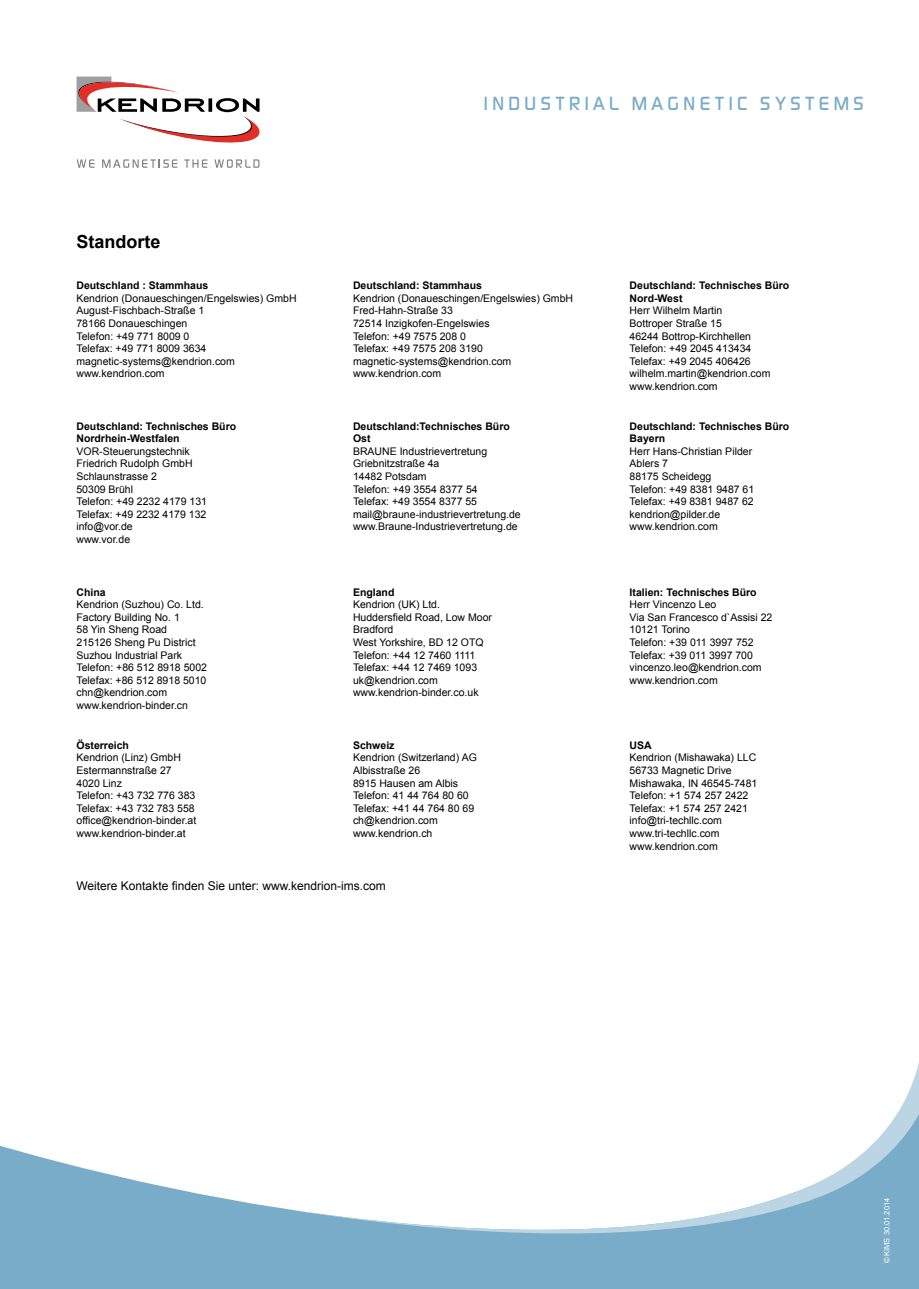
<style>
.page{position:relative;width:919px;height:1289px;background:#fff}
.page>*{position:absolute;margin:0;border:0;box-sizing:border-box;transform-origin:0 0}
.t1{font:500 19.95px "Digital Sans EFOP";letter-spacing:.22em;color:#79acc9}
.t2{font:700 18px "Arial";color:#000}
.t3{font:12px "Arial";color:#000}
.t4{font:10.5px/12.6px "Arial";color:#000}
.t5{font:700 10.5px/12.6px "Arial";color:#000}
.t6{font:7.5px "Arial";color:#fff}
</style>
<div class="page">
<svg style="left:0;top:1146px;width:918px;height:142px;fill:#79acc9"></svg>
<svg style="left:284px;top:1066px;width:634px;height:179px"></svg>
<svg style="left:77px;top:159px;width:17px;height:9px"></svg>
<svg style="left:184px;top:159px;width:23px;height:9px"></svg>
<svg style="left:214px;top:159px;width:45px;height:9px"></svg>
<svg style="left:102px;top:159px;width:75px;height:9px"></svg>
<svg style="left:77px;top:77px;width:182px;height:66px"></svg>
<h2 class="t2" style="left:76px;top:230px;width:86px">Standorte</h2>
<p class="t5" style="left:76px;top:279px;width:133px">Deutschland : Stammhaus</p>
<p class="t4" style="left:76px;top:292px;width:221px">Kendrion (Donaueschingen/Engelswies) GmbH<br>August-Fischbach-Straße 1<br>78166 Donaueschingen<br>Telefon: +49 771 8009 0<br>Telefax: +49 771 8009 3634 magnetic-systems@kendrion.com www.kendrion.com</p>
<p class="t5" style="left:76px;top:420px;width:161px">Deutschland: Technisches Büro<br>Nordrhein-Westfalen</p>
<p class="t4" style="left:76px;top:445px;width:132px">VOR-Steuerungstechnik<br>Friedrich Rudolph GmbH<br>Schlaunstrasse 2<br>50309 Brühl<br>Telefon: +49 2232 4179 131<br>Telefax: +49 2232 4179 132 info@vor.de<br>www.vor.de</p>
<p class="t5" style="left:76px;top:586px;width:31px">China</p>
<p class="t4" style="left:76px;top:598px;width:132px">Kendrion (Suzhou) Co. Ltd.<br>Factory Building No. 1<br>58 Yin Sheng Road<br>215126 Sheng Pu District<br>Suzhou Industrial Park<br>Telefon: +86 512 8918 5002<br>Telefax: +86 512 8918 5010 chn@kendrion.com www.kendrion-binder.cn</p>
<p class="t5" style="left:76px;top:739px;width:54px">Österreich</p>
<p class="t4" style="left:76px;top:751px;width:121px">Kendrion (Linz) GmbH<br>Estermannstraße 27<br>4020 Linz<br>Telefon: +43 732 776 383<br>Telefax: +43 732 783 558 office@kendrion-binder.at www.kendrion-binder.at</p>
<h1 class="t1" style="left:484px;top:92px;width:381px">INDUSTRIAL MAGNETIC SYSTEMS</h1>
<p class="t5" style="left:353px;top:279px;width:130px">Deutschland: Stammhaus</p>
<p class="t4" style="left:353px;top:292px;width:221px">Kendrion (Donaueschingen/Engelswies) GmbH<br>Fred-Hahn-Straße 33<br>72514 Inzigkofen-Engelswies<br>Telefon: +49 7575 208 0<br>Telefax: +49 7575 208 3190 magnetic-systems@kendrion.com www.kendrion.com</p>
<p class="t5" style="left:353px;top:420px;width:158px">Deutschland:Technisches Büro<br>Ost</p>
<p class="t4" style="left:353px;top:445px;width:169px">BRAUNE Industrievertretung<br>Griebnitzstraße 4a<br>14482 Potsdam<br>Telefon: +49 3554 8377 54<br>Telefax: +49 3554 8377 55 mail@braune-industrievertretung.de www.Braune-Industrievertretung.de</p>
<p class="t5" style="left:353px;top:586px;width:43px">England</p>
<p class="t4" style="left:353px;top:598px;width:140px">Kendrion (UK) Ltd.<br>Huddersfield Road, Low Moor<br>Bradford<br>West Yorkshire, BD 12 OTQ<br>Telefon: +44 12 7460 1111<br>Telefax: +44 12 7469 1093 uk@kendrion.com www.kendrion-binder.co.uk</p>
<p class="t5" style="left:353px;top:739px;width:43px">Schweiz</p>
<p class="t4" style="left:353px;top:751px;width:125px">Kendrion (Switzerland) AG<br>Albisstraße 26<br>8915 Hausen am Albis<br>Telefon: 41 44 764 80 60<br>Telefax: +41 44 764 80 69 ch@kendrion.com www.kendrion.ch</p>
<p class="t5" style="left:629px;top:279px;width:161px">Deutschland: Technisches Büro<br>Nord-West</p>
<p class="t4" style="left:629px;top:304px;width:142px">Herr Wilhelm Martin<br>Bottroper Straße 15<br>46244 Bottrop-Kirchhellen<br>Telefon: +49 2045 413434<br>Telefax: +49 2045 406426 wilhelm.martin@kendrion.com www.kendrion.com</p>
<p class="t5" style="left:629px;top:420px;width:161px">Deutschland: Technisches Büro<br>Bayern</p>
<p class="t4" style="left:629px;top:445px;width:126px">Herr Hans-Christian Pilder<br>Ablers 7<br>88175 Scheidegg<br>Telefon: +49 8381 9487 61<br>Telefax: +49 8381 9487 62 kendrion@pilder.de www.kendrion.com</p>
<p class="t5" style="left:629px;top:586px;width:128px">Italien: Technisches Büro</p>
<p class="t4" style="left:629px;top:598px;width:144px">Herr Vincenzo Leo<br>Via San Francesco d`Assisi 22<br>10121 Torino<br>Telefon: +39 011 3997 752<br>Telefax: +39 011 3997 700 vincenzo.leo@kendrion.com www.kendrion.com</p>
<p class="t5" style="left:629px;top:739px;width:24px">USA</p>
<p class="t4" style="left:629px;top:751px;width:129px">Kendrion (Mishawaka) LLC<br>56733 Magnetic Drive<br>Mishawaka, IN 46545-7481<br>Telefon: +1 574 257 2422<br>Telefax: +1 574 257 2421 info@tri-techllc.com www.tri-techllc.com www.kendrion.com</p>
<p class="t3" style="left:76px;top:878px;width:311px">Weitere Kontakte finden Sie unter: www.kendrion-ims.com</p>
<p class="t6" style="left:881px;top:1263px;width:67px;rotate:-90deg">© KIMS 30.01.2014</p>
</div>
